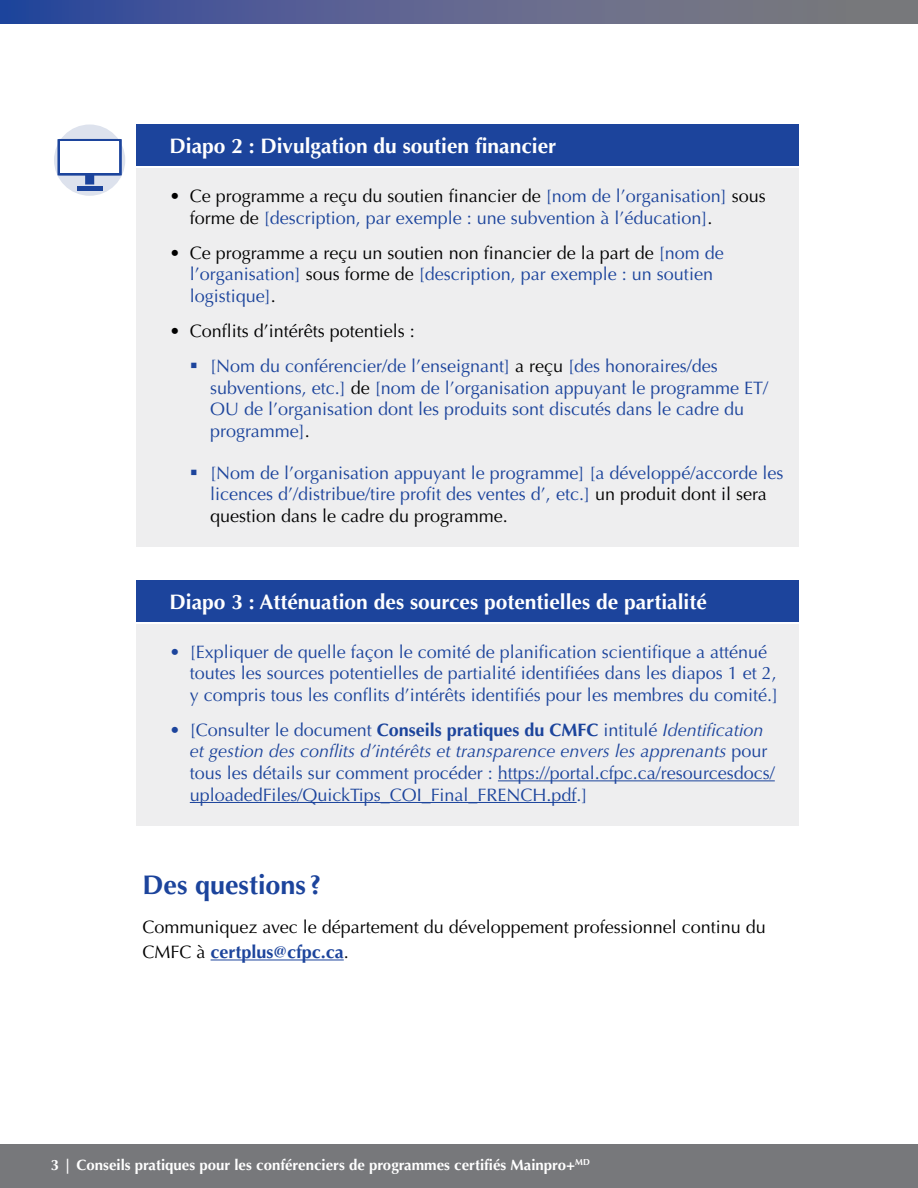
<style>
.page{position:relative;width:918px;height:1188px;background:#fff}
.page>*{position:absolute;margin:0;border:0;box-sizing:border-box;transform-origin:0 0}
.Heading{font:700 27px "Optima";color:#1c449c}
.Heading2{font:700 21px "Optima";color:#fff}
.bullets{font:18px/21.6px "Optima";color:#1c449c}
.bullets-2{font:18px/25.5px "Optima";color:#000}
.t1{font:700 15px "Optima";color:#fff}
.s1{color:#000}
.s2{font-weight:700}
.s3{font-style:italic}
.s4{font-weight:700;color:#1c449c}
</style>
<div class="page">
<div style="left:0;top:1145px;width:918px;height:43px;background:#77787b"></div>
<svg style="left:0;top:0;width:918px;height:24px;background:#5c648e"></svg>
<div style="left:136px;top:125px;width:663px;height:41px;background:#1c449c"></div>
<div style="left:136px;top:169px;width:663px;height:80px;background:#eeeeef"></div>
<div style="left:136px;top:225px;width:663px;height:102px;background:#eeeeef"></div>
<div style="left:136px;top:304px;width:663px;height:58px;background:#eeeeef"></div>
<div style="left:136px;top:339px;width:663px;height:123px;background:#eeeeef"></div>
<div style="left:136px;top:445px;width:663px;height:102px;background:#eeeeef"></div>
<div style="left:136px;top:580px;width:663px;height:41px;background:#1c449c"></div>
<div style="left:136px;top:624px;width:663px;height:102px;background:#eeeeef"></div>
<div style="left:136px;top:702px;width:663px;height:124px;background:#eeeeef"></div>
<hr style="left:498px;top:780px;width:277px;height:1px;background:#1c449c">
<hr style="left:190px;top:802px;width:387px;height:1px;background:#1c449c">
<hr style="left:211px;top:960px;width:133px;height:1px;background:#1c449c">
<div style="left:54px;top:125px;width:71px;height:71px;background:#dde2ed;border-radius:50%"></div>
<svg style="left:57px;top:139px;width:65px;height:46px"></svg>
<hr style="left:77px;top:186px;width:25px;height:4px;background:#1c449c">
<div style="left:60px;top:142px;width:59px;height:31px;background:#fff"></div>
<h2 class="Heading2" style="left:170px;top:134px;width:388px">Diapo 2 : Divulgation du soutien financier</h2>
<p class="bullets" style="left:190px;top:185px;width:577px;text-indent:-20px"><span class="s1">• Ce programme a reçu du soutien financier de</span> [nom de l’organisation] <span class="s1">sous forme de</span> [description, par exemple : une subvention à l’éducation]<span class="s1">.</span></p>
<p class="bullets" style="left:190px;top:242px;width:535px;text-indent:-20px"><span class="s1">• Ce programme a reçu un soutien non financier de la part de</span> [nom de l’organisation] <span class="s1">sous forme de</span> [description, par exemple : un soutien logistique]<span class="s1">.</span></p>
<p class="bullets-2" style="left:170px;top:318px;width:247px">• Conflits d’intérêts potentiels :</p>
<p class="bullets" style="left:210px;top:355px;width:560px">[Nom du conférencier/de l’enseignant] <span class="s1">a reçu</span> [des honoraires/des subventions, etc.] <span class="s1">de</span> [nom de l’organisation appuyant le programme ET/ OU de l’organisation dont les produits sont discutés dans le cadre du programme]<span class="s1">.</span></p>
<p class="bullets" style="left:210px;top:462px;width:575px">[Nom de l’organisation appuyant le programme] [a développé/accorde les licences d’/distribue/tire profit des ventes d’, etc.] <span class="s1">un produit dont il sera question dans le cadre du programme.</span></p>
<h2 class="Heading2" style="left:170px;top:590px;width:539px">Diapo 3 : Atténuation des sources potentielles de partialité</h2>
<p class="bullets" style="left:190px;top:641px;width:590px;text-indent:-20px">• [Expliquer de quelle façon le comité de planification scientifique a atténué toutes les sources potentielles de partialité identifiées dans les diapos 1 et 2, y compris tous les conflits d’intérêts identifiés pour les membres du comité.]</p>
<p class="bullets" style="left:190px;top:719px;width:586px;text-indent:-20px">• [Consulter le document <span class="s2">Conseils pratiques du CMFC</span> intitulé <span class="s3">Identification et gestion des conflits d’intérêts et transparence envers les apprenants</span> pour tous les détails sur comment procéder : https://portal.cfpc.ca/resourcesdocs/ uploadedFiles/QuickTips_COI_Final_FRENCH.pdf.]</p>
<h1 class="Heading" style="left:143px;top:869px;width:180px">Des questions ?</h1>
<p class="bullets-2" style="left:143px;top:914px;width:625px">Communiquez avec le département du développement professionnel continu du<br>CMFC à <span class="s4">certplus@cfpc.ca</span>.</p>
<p class="t1" style="left:51px;top:1156px;width:541px">3 | Conseils pratiques pour les conférenciers de programmes certifiés Mainpro+<sup>MD</sup></p>
</div>
